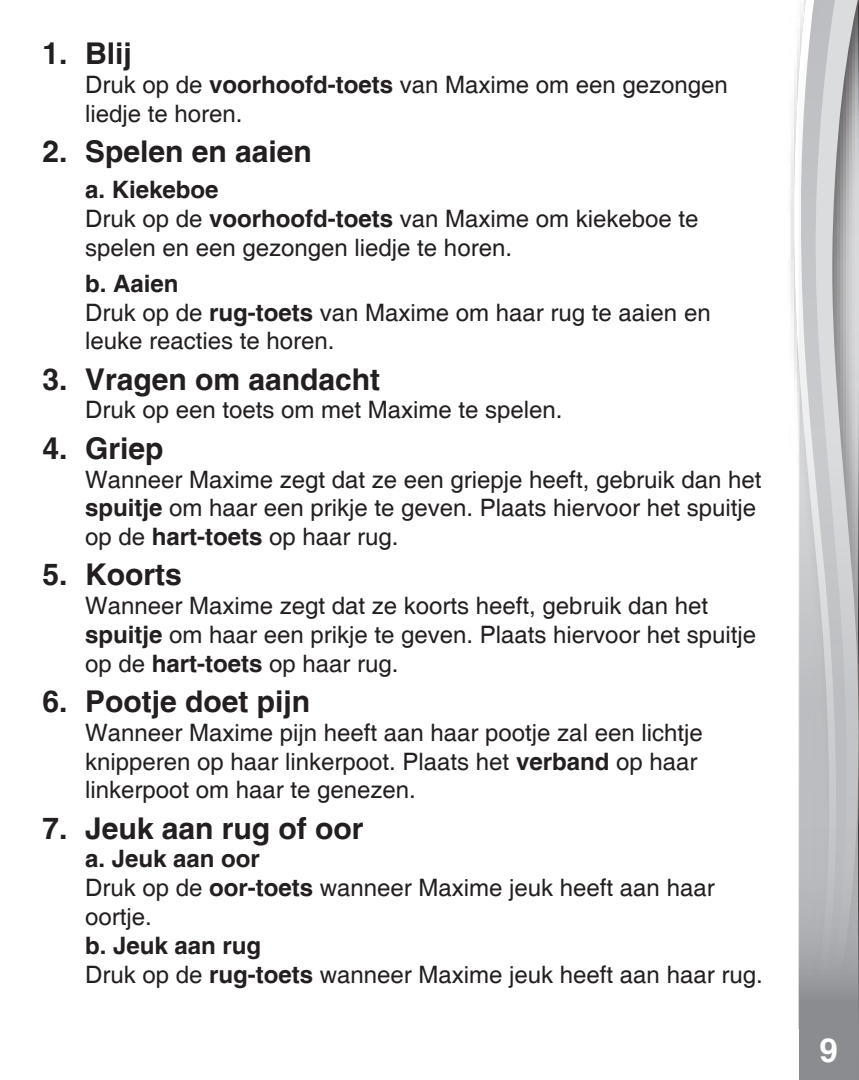
<style>
.page{position:relative;width:859px;height:1080px;background:#fff}
.page>*{position:absolute;margin:0;border:0;box-sizing:border-box;transform-origin:0 0}
.t1{font:700 33px "Helvetica";color:#fff}
.t2{font:700 30px "Helvetica";color:#231f20}
.t3{font:24px/28.8px "Helvetica";color:#231f20}
.s1{font-weight:700}
.s2{font-size:27px}
.s3{font-style:inherit}
</style>
<div class="page">
<div style="left:787px;top:0;width:71px;height:1080px;background:#231f20;opacity:.75"></div>
<svg style="left:793px;top:0;width:6px;height:1029px"></svg>
<svg style="left:799px;top:0;width:59px;height:1080px;background:#bdbec1"></svg>
<div style="left:741px;top:1029px;width:58px;height:51px;background:#fff"></div>
<p class="t2" style="left:43px;top:42px;width:91px">1. Blij</p>
<p class="t3" style="left:85px;top:73px;width:644px">Druk op de <span class="s1">voorhoofd-toets</span> van Maxime om een gezongen liedje te horen.</p>
<p class="t2" style="left:43px;top:140px;width:271px">2. Spelen en aaien</p>
<p class="t3" style="left:85px;top:178px;width:615px"><span class="s1">a. Kiekeboe<br></span>Druk op de <span class="s1">voorhoofd-toets</span> van Maxime om kiekeboe te spelen en een gezongen liedje te horen.</p>
<p class="t3" style="left:85px;top:271px;width:627px"><span class="s1">b. Aaien<br></span>Druk op de <span class="s1">rug-toets</span> van Maxime om haar rug te aaien en leuke reacties te horen.</p>
<p class="t2" style="left:43px;top:368px;width:339px">3. Vragen om aandacht</p>
<p class="t3" style="left:85px;top:398px;width:479px">Druk op een toets om met Maxime te spelen.</p>
<p class="t2" style="left:43px;top:437px;width:122px">4. Griep</p>
<p class="t3" style="left:85px;top:467px;width:678px">Wanneer Maxime zegt dat ze een griepje heeft, gebruik dan het <span class="s1">spuitje</span> om haar een prikje te geven. Plaats hiervoor het spuitje op de <span class="s1">hart-toets</span> op haar rug.</p>
<p class="t2" style="left:43px;top:563px;width:141px">5. Koorts</p>
<p class="t3" style="left:85px;top:594px;width:672px">Wanneer Maxime zegt dat ze koorts heeft, gebruik dan het <span class="s1">spuitje</span> om haar een prikje te geven. Plaats hiervoor het spuitje op de <span class="s1">hart-toets</span> op haar rug.</p>
<p class="t2" style="left:43px;top:690px;width:269px">6. Pootje doet pijn</p>
<p class="t3" style="left:85px;top:720px;width:619px">Wanneer Maxime pijn heeft aan haar pootje zal een lichtje knipperen op haar linkerpoot. Plaats het <span class="s1">verband</span> op haar linkerpoot om haar te genezen.</p>
<p class="t2" style="left:43px;top:817px;width:322px">7. Jeuk aan rug of oor</p>
<p class="t3" style="left:85px;top:847px;width:631px"><span class="s1">a. Jeuk aan oor<br></span>Druk op de <span class="s1">oor-toets</span> wanneer Maxime jeuk heeft aan haar oortje.</p>
<p class="t3" style="left:85px;top:933px;width:679px"><span class="s1">b. Jeuk aan rug<br></span>Druk op de <span class="s1">rug-toets</span> wanneer Maxime jeuk heeft aan haar rug.</p>
<h1 class="t1" style="left:820px;top:1022px;width:25px">9 <span class="s2">9</span><span class="s3">9</span></h1>
</div>
